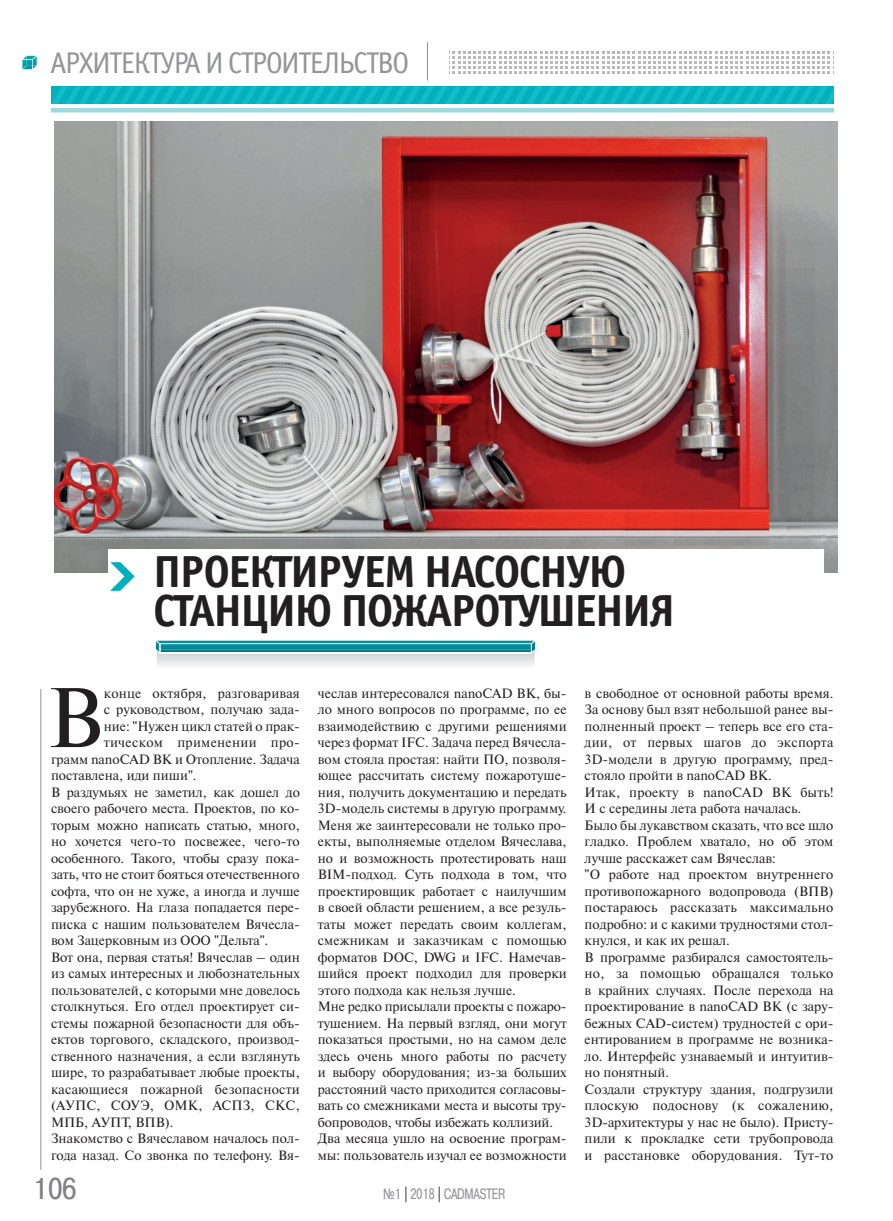
<style>
.page{position:relative;width:893px;height:1221px;background:#fff}
.page>*{position:absolute;margin:0;border:0;box-sizing:border-box;transform-origin:0 0}
.t1{font:84.15px "Newton C";color:#231f20}
.t2{font:700 45px/39px "Officina Sans C";letter-spacing:-.04em;color:#231f20}
.t3{font:30px "Officina Sans C";letter-spacing:-.05em;color:#939598}
.t4{font:30px "Pragmatica Cond C";color:#808285;scale:1.07 1}
.t5{font:15px "Pragmatica Cond C";color:#939598;scale:.9 1}
.t6{font:13.5px/16.5px "Newton C";color:#231f20}
.t7{font:13.5px "Newton C";letter-spacing:.02em;color:#231f20}
.s1{color:#231f20}
</style>
<div class="page">
<svg style="left:22px;top:55px;width:15px;height:15px"></svg>
<hr style="left:427px;top:42px;width:1px;height:38px;background:#939598">
<svg style="left:449px;top:51px;width:385px;height:23px"></svg>
<svg style="left:52px;top:86px;width:781px;height:18px;background:#09b5c0"></svg>
<hr style="left:51px;top:108px;width:782px;height:4px;background:#9ed9e0">
<img style="left:54px;top:122px;width:783px;height:450px">
<hr style="left:40px;top:689px;width:1px;height:480px;background:#939598">
<div style="left:132px;top:549px;width:692px;height:120px;background:#fff"></div>
<svg style="left:156px;top:640px;width:379px;height:25px"></svg>
<div style="left:108px;top:549px;width:31px;height:93px;background:#fff"></div>
<svg style="left:110px;top:562px;width:25px;height:28px"></svg>
<p class="t3" style="left:50px;top:51px;width:360px">АРХИТЕКТУРА И СТРОИТЕЛЬСТВО</p>
<p class="t2" style="left:153px;top:556px;width:523px">ПРОЕКТИРУЕМ НАСОСНУЮ<br>СТАНЦИЮ ПОЖАРОТУШЕНИЯ</p>
<p class="t1" style="left:47px;top:688px;width:58px">В</p>
<p class="t6" style="left:104px;top:685px;width:197px">конце октября, разговаривая</p>
<p class="t6" style="left:104px;top:702px;width:197px">с руководством, получаю зада-</p>
<p class="t6" style="left:104px;top:718px;width:197px">ние: "Нужен цикл статей о прак-</p>
<p class="t7" style="left:104px;top:737px;width:197px">тическом применении про-</p>
<p class="t6" style="left:51px;top:751px;width:250px">грамм nanoCAD ВК и Отопление. Задача</p>
<p class="t6" style="left:51px;top:768px;width:147px">поставлена, иди пиши".</p>
<p class="t6" style="left:51px;top:784px;width:250px">В раздумьях не заметил, как дошел до</p>
<p class="t6" style="left:51px;top:801px;width:250px">своего рабочего места. Проектов, по ко-</p>
<p class="t6" style="left:51px;top:817px;width:250px">торым можно написать статью, много,</p>
<p class="t6" style="left:51px;top:834px;width:250px">но хочется чего-то посвежее, чего-то</p>
<p class="t6" style="left:51px;top:850px;width:250px">особенного. Такого, чтобы сразу пока-</p>
<p class="t6" style="left:51px;top:867px;width:250px">зать, что не стоит бояться отечественного</p>
<p class="t6" style="left:51px;top:883px;width:250px">софта, что он не хуже, а иногда и лучше</p>
<p class="t6" style="left:51px;top:900px;width:250px">зарубежного. На глаза попадается пере-</p>
<p class="t6" style="left:51px;top:916px;width:250px">писка с нашим пользователем Вячесла-</p>
<p class="t6" style="left:51px;top:933px;width:219px">вом Зацерковным из ООО "Дельта".</p>
<p class="t6" style="left:51px;top:949px;width:250px">Вот она, первая статья! Вячеслав – один</p>
<p class="t6" style="left:51px;top:966px;width:250px">из самых интересных и любознательных</p>
<p class="t6" style="left:51px;top:982px;width:250px">пользователей, с которыми мне довелось</p>
<p class="t6" style="left:51px;top:999px;width:250px">столкнуться. Его отдел проектирует си-</p>
<p class="t6" style="left:51px;top:1015px;width:250px">стемы пожарной безопасности для объ-</p>
<p class="t6" style="left:51px;top:1032px;width:250px">ектов торгового, складского, производ-</p>
<p class="t6" style="left:51px;top:1048px;width:250px">ственного назначения, а если взглянуть</p>
<p class="t6" style="left:51px;top:1065px;width:250px">шире, то разрабатывает любые проекты,</p>
<p class="t6" style="left:51px;top:1081px;width:250px">касающиеся пожарной безопасности</p>
<p class="t6" style="left:51px;top:1098px;width:250px">(АУПС, СОУЭ, ОМК, АСПЗ, СКС,</p>
<p class="t6" style="left:51px;top:1114px;width:124px">МПБ, АУПТ, ВПВ).</p>
<p class="t6" style="left:51px;top:1131px;width:250px">Знакомство с Вячеславом началось пол-</p>
<p class="t6" style="left:51px;top:1147px;width:250px">года назад. Со звонка по телефону. Вя-</p>
<p class="t6" style="left:318px;top:685px;width:250px">чеслав интересовался nanoCAD ВК, бы&shy;ло много вопросов по программе, по ее взаимодействию с другими решениями через формат IFC. Задача перед Вячесла&shy;вом стояла простая: найти ПО, позволя&shy;ющее рассчитать систему пожаротуше&shy;ния, получить документацию и передать 3D-модель системы в другую программу.<br>Меня же заинтересовали не только про&shy;екты, выполняемые отделом Вячеслава, но и возможность протестировать наш BIM-подход. Суть подхода в том, что проектировщик работает с наилучшим в своей области решением, а все резуль&shy;таты может передать своим коллегам, смежникам и заказчикам с помощью форматов DOC, DWG и IFC. Намечав&shy;шийся проект подходил для проверки этого подхода как нельзя лучше.<br>Мне редко присылали проекты с пожаро&shy;тушением. На первый взгляд, они могут показаться простыми, но на самом деле здесь очень много работы по расчету и выбору оборудования; из-за больших расстояний часто приходится согласовы&shy;вать со смежниками места и высоты тру&shy;бопроводов, чтобы избежать коллизий.<br>Два месяца ушло на освоение програм&shy;мы: пользователь изучал ее возможности</p>
<p class="t6" style="left:585px;top:685px;width:250px">в свободное от основной работы время.<br>За основу был взят небольшой ранее вы&shy;полненный проект – теперь все его ста&shy;дии, от первых шагов до экспорта 3D-модели в другую программу, пред&shy;стояло пройти в nanoCAD ВК.<br>Итак, проекту в nanoCAD ВК быть!<br>И с середины лета работа началась.<br>Было бы лукавством сказать, что все шло гладко. Проблем хватало, но об этом лучше расскажет сам Вячеслав:<br>"О работе над проектом внутреннего противопожарного водопровода (ВПВ) постараюсь рассказать максимально подробно: и с какими трудностями стол&shy;кнулся, и как их решал.<br>В программе разбирался самостоятель&shy;но, за помощью обращался только в крайних случаях. После перехода на проектирование в nanoCAD ВК (с зару&shy;бежных CAD-систем) трудностей с ори&shy;ентированием в программе не возника&shy;ло. Интерфейс узнаваемый и интуитив&shy;но понятный.<br>Создали структуру здания, подгрузили плоскую подоснову (к сожалению, 3D-архитектуры у нас не было). Присту&shy;пили к прокладке сети трубопровода и расстановке оборудования. Тут-то</p>
<p class="t4" style="left:33px;top:1171px;width:42px">106</p>
<p class="t5" style="left:383px;top:1185px;width:137px">¹1 <span class="s1">|</span> 2018 <span class="s1">|</span> CADMASTER</p>
</div>
